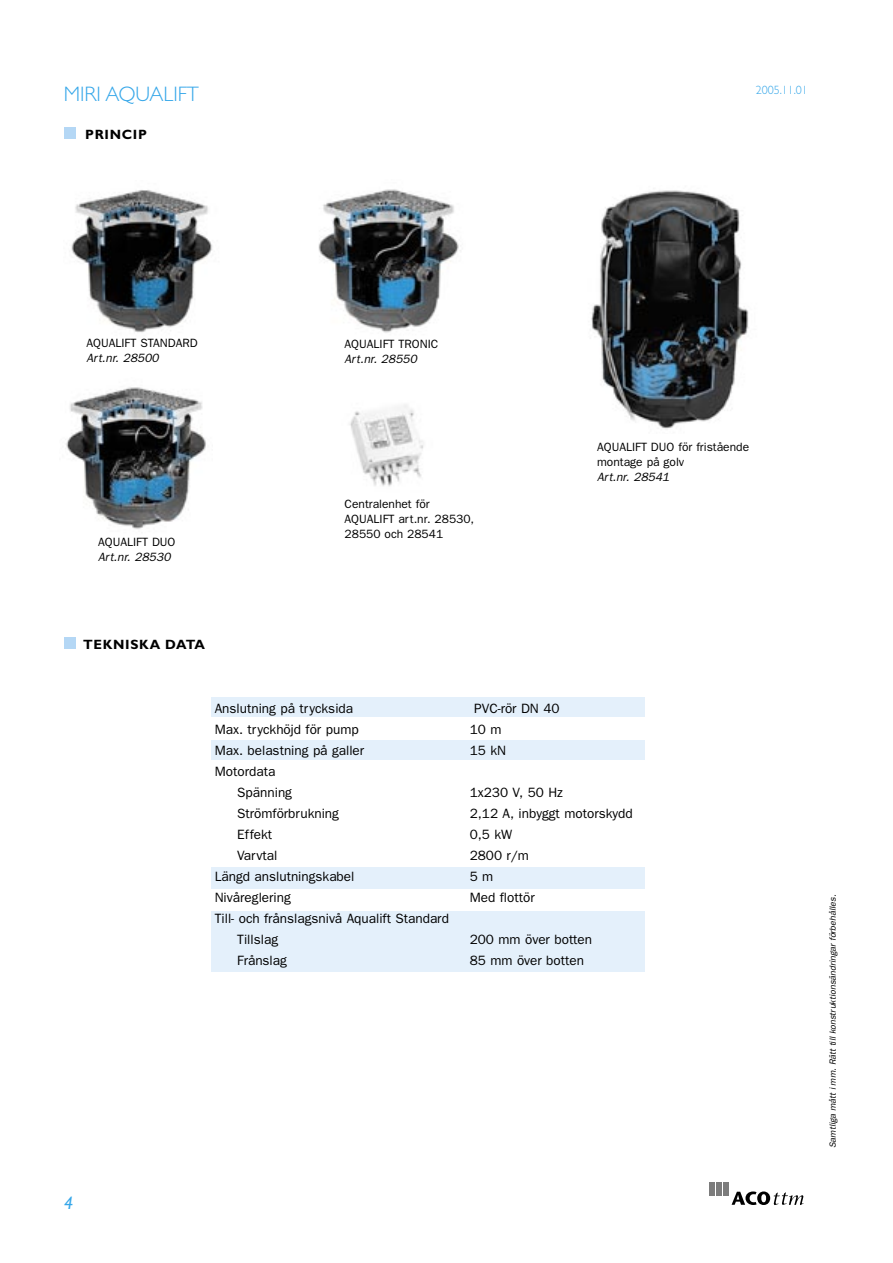
<style>
.page{position:relative;width:893px;height:1263px;background:#fff}
.page>*{position:absolute;margin:0;border:0;box-sizing:border-box;transform-origin:0 0}
.t1{font:300 21px "Gill Sans";color:#36a7e9}
.t2{font:italic 18px "Gill Sans";color:#36a7e9}
.t3{font:13.5px "Franklin Gothic";color:#000}
.t4{font:700 13.5px "Gill Sans";letter-spacing:.05em;color:#000}
.t5{font:12px/15px "Franklin Gothic";color:#000}
.t6{font:italic 12px/15px "Franklin Gothic";color:#000}
.t7{font:300 12px "Gill Sans";color:#36a7e9}
.t8{font:italic 9px "Franklin Gothic";letter-spacing:-.01em;color:#000}
.s1{font-style:italic}
.s2{font-style:normal}
</style>
<div class="page">
<div style="left:211px;top:911px;width:434px;height:60px;background:#e4f0fb"></div>
<div style="left:211px;top:740px;width:434px;height:20px;background:#e4f0fb"></div>
<div style="left:211px;top:867px;width:434px;height:22px;background:#e4f0fb"></div>
<div style="left:211px;top:697px;width:434px;height:20px;background:#e4f0fb"></div>
<div style="left:64px;top:128px;width:12px;height:11px;background:#b4d7f5"></div>
<div style="left:64px;top:638px;width:12px;height:11px;background:#b4d7f5"></div>
<div style="left:710px;top:1182px;width:5px;height:14px;background:#7c7c7c"></div>
<div style="left:716px;top:1182px;width:6px;height:14px;background:#7c7c7c"></div>
<div style="left:723px;top:1182px;width:6px;height:14px;background:#7c7c7c"></div>
<svg style="left:732px;top:1191px;width:72px;height:14px"></svg>
<img style="left:71px;top:190px;width:142px;height:143px">
<img style="left:318px;top:189px;width:143px;height:144px">
<img style="left:66px;top:387px;width:140px;height:142px">
<img style="left:349px;top:404px;width:75px;height:83px">
<img style="left:591px;top:190px;width:158px;height:240px">
<p class="t1" style="left:64px;top:82px;width:137px">MIRI AQUALIFT</p>
<p class="t7" style="left:756px;top:83px;width:54px">2005.11.01</p>
<p class="t4" style="left:85px;top:126px;width:63px">PRINCIP</p>
<p class="t5" style="left:86px;top:336px;width:113px">AQUALIFT STANDARD<br><span class="s1">Art.nr. 28500</span></p>
<p class="t5" style="left:345px;top:337px;width:95px">AQUALIFT TRONIC<br><span class="s1">Art.nr. 28550</span></p>
<p class="t6" style="left:98px;top:534px;width:79px"><span class="s2">AQUALIFT DUO<br></span>Art.nr. 28530</p>
<p class="t4" style="left:83px;top:636px;width:123px">TEKNISKA DATA</p>
<p class="t5" style="left:345px;top:496px;width:131px">Centralenhet för<br>AQUALIFT art.nr. 28530,<br>28550 och 28541</p>
<p class="t5" style="left:597px;top:440px;width:154px">AQUALIFT DUO för fristående montage på golv<br><span class="s1">Art.nr. 28541</span></p>
<p class="t3" style="left:215px;top:700px;width:140px">Anslutning på trycksida</p>
<p class="t3" style="left:474px;top:700px;width:87px">PVC-rör DN 40</p>
<p class="t3" style="left:215px;top:721px;width:145px">Max. tryckhöjd för pump</p>
<p class="t3" style="left:470px;top:721px;width:33px">10 m</p>
<p class="t3" style="left:215px;top:742px;width:151px">Max. belastning på galler</p>
<p class="t3" style="left:470px;top:742px;width:38px">15 kN</p>
<p class="t3" style="left:215px;top:763px;width:62px">Motordata</p>
<p class="t3" style="left:237px;top:784px;width:56px">Spänning</p>
<p class="t3" style="left:470px;top:784px;width:95px">1x230 V, 50 Hz</p>
<p class="t3" style="left:237px;top:805px;width:103px">Strömförbrukning</p>
<p class="t3" style="left:470px;top:805px;width:164px">2,12 A, inbyggt motorskydd</p>
<p class="t3" style="left:237px;top:826px;width:37px">Effekt</p>
<p class="t3" style="left:470px;top:826px;width:44px">0,5 kW</p>
<p class="t3" style="left:237px;top:847px;width:42px">Varvtal</p>
<p class="t3" style="left:470px;top:847px;width:61px">2800 r/m</p>
<p class="t3" style="left:215px;top:868px;width:141px">Längd anslutningskabel</p>
<p class="t3" style="left:470px;top:868px;width:25px">5 m</p>
<p class="t3" style="left:215px;top:889px;width:78px">Nivåreglering</p>
<p class="t3" style="left:470px;top:889px;width:66px">Med flottör</p>
<p class="t3" style="left:215px;top:910px;width:236px">Till- och frånslagsnivå Aqualift Standard</p>
<p class="t3" style="left:237px;top:931px;width:42px">Tillslag</p>
<p class="t3" style="left:470px;top:931px;width:124px">200 mm över botten</p>
<p class="t3" style="left:237px;top:952px;width:51px">Frånslag</p>
<p class="t3" style="left:470px;top:952px;width:116px">85 mm över botten</p>
<p class="t2" style="left:64px;top:1192px;width:11px">4</p>
<p class="t8" style="left:828px;top:1148px;width:255px;rotate:-90deg">Samtliga mått i mm. Rätt till konstruktionsändringar förbehålles.</p>
</div>
